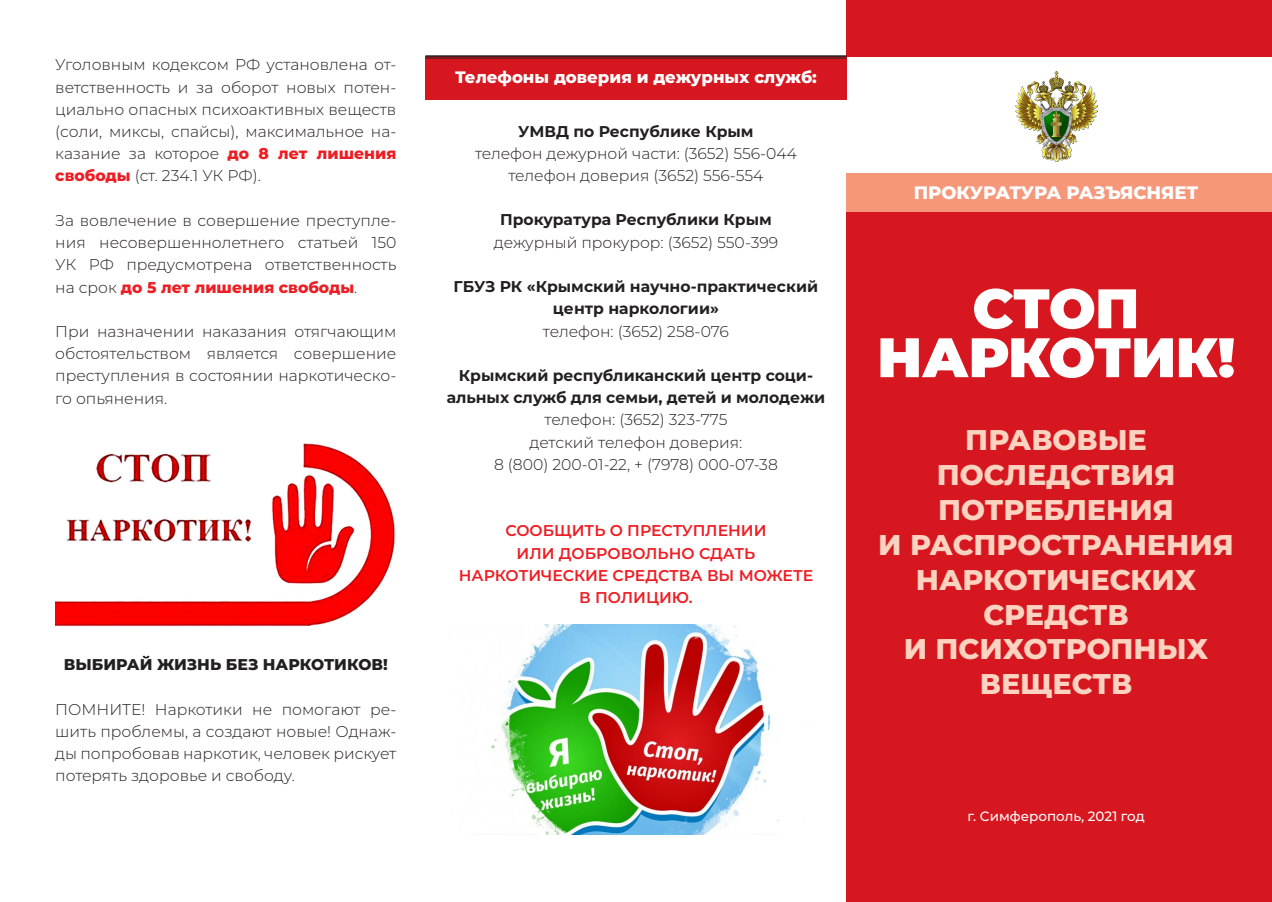
<style>
.page{position:relative;width:1272px;height:902px;background:#fff}
.page>*{position:absolute;margin:0;border:0;box-sizing:border-box;transform-origin:0 0}
.t1{font:900 55.5px "Montserrat";letter-spacing:-.01em;color:#fff}
.t2{font:800 28.5px "Montserrat";color:#fcd2c0}
.t3{font:800 18px "Montserrat";letter-spacing:-.005em;color:#fff}
.t4{font:800 16.5px "Montserrat";color:#fff}
.t5{font:300 15.6px/22.2px "Montserrat";color:#231f20;text-align:justify}
.t6{font:700 15.6px/22.2px "Montserrat";color:#231f20;text-align:center}
.t7{font:600 15.6px "Montserrat";color:#ee1d23}
.t8{font:800 15.6px "Montserrat";color:#231f20}
.t9{font:500 13.5px "Montserrat";color:#fff}
.s1{font-weight:800;color:#ee1d23}
</style>
<div class="page">
<div style="left:846px;top:173px;width:425px;height:728px;background:#d7171f"></div>
<div style="left:846px;top:0;width:425px;height:57px;background:#d7171f"></div>
<div style="left:425px;top:57px;width:421px;height:43px;background:#d7171f"></div>
<hr style="left:425px;top:55px;width:421px;height:2px;background:#231f20">
<hr style="left:425px;top:58px;width:421px;height:1px;background:#231f20">
<div style="left:846px;top:173px;width:425px;height:39px;background:#f6977a"></div>
<img style="left:1015px;top:71px;width:81px;height:90px">
<img style="left:55px;top:443px;width:340px;height:183px">
<img style="left:473px;top:624px;width:306px;height:210px">
<p class="t5" style="left:55px;top:53px;width:342px">Уголовным кодексом РФ установлена от&shy;ветственность и за оборот новых потен&shy;циально опасных психоактивных веществ (соли, миксы, спайсы), максимальное на&shy;казание за которое <span class="s1">до 8 лет лишения свободы</span> (ст. 234.1 УК РФ).</p>
<p class="t5" style="left:55px;top:209px;width:342px">За вовлечение в совершение преступле&shy;ния несовершеннолетнего статьей 150<br>УК РФ предусмотрена ответственность на срок <span class="s1">до 5 лет лишения свободы</span>.</p>
<p class="t5" style="left:55px;top:320px;width:342px">При назначении наказания отягчающим обстоятельством является совершение преступления в состоянии наркотическо&shy;го опьянения.</p>
<p class="t8" style="left:64px;top:653px;width:325px">ВЫБИРАЙ ЖИЗНЬ БЕЗ НАРКОТИКОВ!</p>
<p class="t5" style="left:55px;top:697px;width:342px">ПОМНИТЕ! Наркотики не помогают ре&shy;шить проблемы, а создают новые! Однаж&shy;ды попробовав наркотик, человек рискует потерять здоровье и свободу.</p>
<p class="t4" style="left:455px;top:65px;width:363px">Телефоны доверия и дежурных служб:</p>
<p class="t6" style="left:518px;top:119px;width:237px">УМВД по Республике Крым</p>
<p class="t5" style="left:475px;top:142px;width:323px">телефон дежурной части: (3652) 556-044</p>
<p class="t5" style="left:508px;top:164px;width:256px">телефон доверия (3652) 556-554</p>
<p class="t6" style="left:500px;top:208px;width:273px">Прокуратура Республики Крым</p>
<p class="t5" style="left:494px;top:230px;width:286px">дежурный прокурор: (3652) 550-399</p>
<p class="t6" style="left:453px;top:275px;width:366px">ГБУЗ РК «Крымский научно-практический центр наркологии»</p>
<p class="t5" style="left:543px;top:319px;width:187px">телефон: (3652) 258-076</p>
<p class="t6" style="left:446px;top:363px;width:380px">Крымский республиканский центр соци&shy;альных служб для семьи, детей и молодежи</p>
<p class="t5" style="left:544px;top:408px;width:184px">телефон: (3652) 323-775</p>
<p class="t5" style="left:529px;top:430px;width:214px">детский телефон доверия:</p>
<p class="t5" style="left:494px;top:452px;width:285px">8 (800) 200-01-22, + (7978) 000-07-38</p>
<p class="t7" style="left:505px;top:520px;width:263px">СООБЩИТЬ О ПРЕСТУПЛЕНИИ</p>
<p class="t7" style="left:516px;top:542px;width:240px">ИЛИ ДОБРОВОЛЬНО СДАТЬ</p>
<p class="t7" style="left:459px;top:564px;width:356px">НАРКОТИЧЕСКИЕ СРЕДСТВА ВЫ МОЖЕТЕ</p>
<p class="t7" style="left:579px;top:586px;width:115px">В ПОЛИЦИЮ.</p>
<p class="t3" style="left:913px;top:180px;width:286px">ПРОКУРАТУРА РАЗЪЯСНЯЕТ</p>
<p class="t1" style="left:972px;top:267px;width:168px">СТОП</p>
<p class="t1" style="left:877px;top:316px;width:359px">НАРКОТИК!</p>
<p class="t2" style="left:965px;top:419px;width:183px">ПРАВОВЫЕ</p>
<p class="t2" style="left:936px;top:454px;width:240px">ПОСЛЕДСТВИЯ</p>
<p class="t2" style="left:938px;top:489px;width:237px">ПОТРЕБЛЕНИЯ</p>
<p class="t2" style="left:878px;top:524px;width:357px">И РАСПРОСТРАНЕНИЯ</p>
<p class="t2" style="left:915px;top:558px;width:282px">НАРКОТИЧЕСКИХ</p>
<p class="t2" style="left:983px;top:593px;width:147px">СРЕДСТВ</p>
<p class="t2" style="left:903px;top:628px;width:306px">И ПСИХОТРОПНЫХ</p>
<p class="t2" style="left:979px;top:663px;width:154px">ВЕЩЕСТВ</p>
<p class="t9" style="left:967px;top:807px;width:179px">г. Симферополь, 2021 год</p>
</div>
